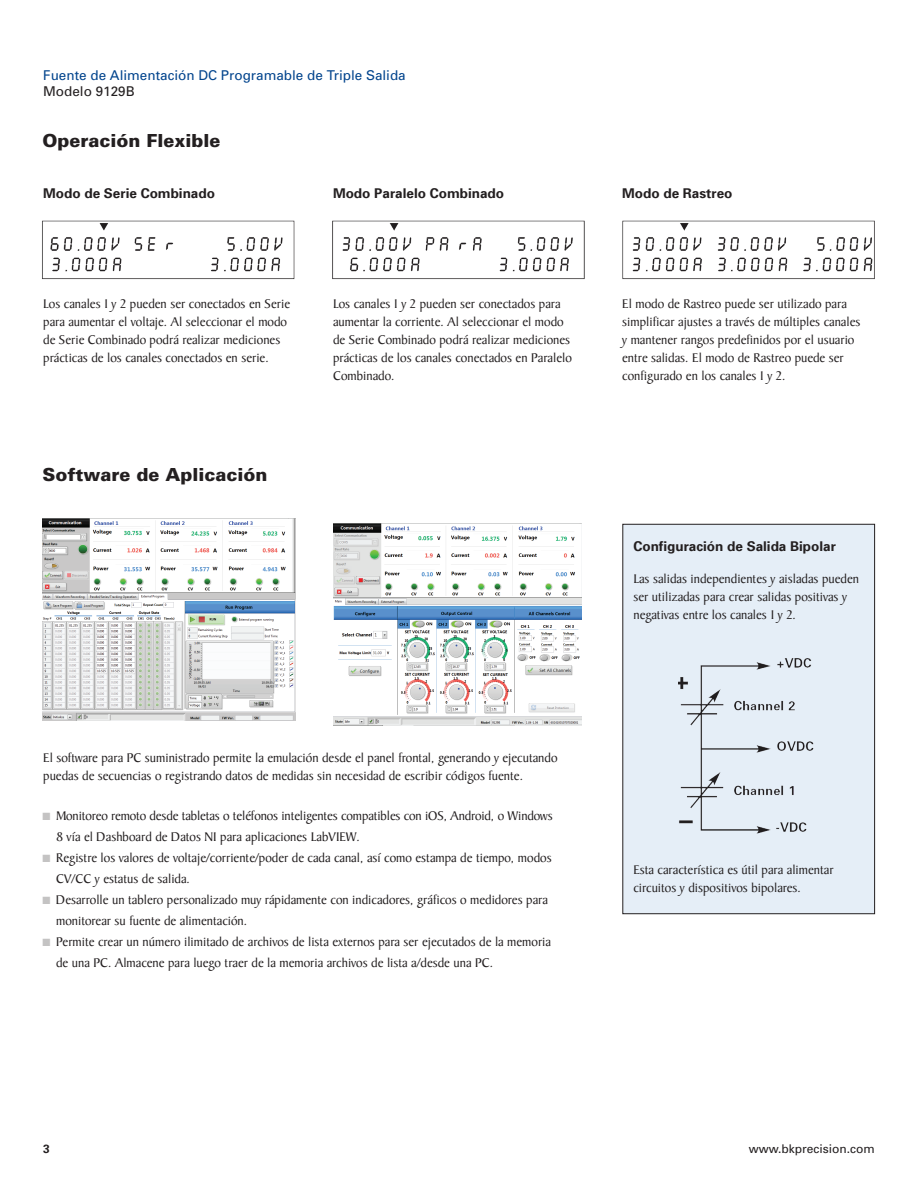
<style>
.page{position:relative;width:918px;height:1188px;background:#fff}
.page>*{position:absolute;margin:0;border:0;box-sizing:border-box;transform-origin:0 0}
.t1{font:900 18px "Univers";color:#231f20}
.t2{font:13.5px/18px "Baker Signet";color:#231f20}
.t3{font:700 13.5px "Univers 65";color:#231f20}
.t4{font:13.5px "Univers";color:#02448d}
.t5{font:13.5px "Univers";color:#231f20}
.t6{font:12px "Univers";color:#231f20}
.t7{font:700 12px "Univers 65";color:#231f20}
.s1{color:#c4c3c3}
</style>
<div class="page">
<div style="left:623px;top:524px;width:252px;height:390px;background:#e5eef7"></div>
<div style="left:622px;top:524px;width:253px;height:390px;border:1px solid #231f20"></div>
<img style="left:43px;top:519px;width:252px;height:202px">
<img style="left:42px;top:220px;width:833px;height:60px">
<img style="left:678px;top:658px;width:136px;height:176px">
<img style="left:333px;top:524px;width:248px;height:201px">
<p class="t4" style="left:43px;top:67px;width:364px">Fuente de Alimentación DC Programable de Triple Salida</p>
<p class="t5" style="left:43px;top:83px;width:93px">Modelo 9129B</p>
<h1 class="t1" style="left:43px;top:130px;width:179px">Operación Flexible</h1>
<p class="t3" style="left:43px;top:184px;width:173px">Modo de Serie Combinado</p>
<p class="t3" style="left:333px;top:184px;width:173px">Modo Paralelo Combinado</p>
<p class="t3" style="left:622px;top:184px;width:112px">Modo de Rastreo</p>
<p class="t2" style="left:43px;top:295px;width:248px">Los canales 1 y 2 pueden ser conectados en Serie para aumentar el voltaje. Al seleccionar el modo de Serie Combinado podrá realizar mediciones prácticas de los canales conectados en serie.</p>
<p class="t2" style="left:333px;top:295px;width:240px">Los canales 1 y 2 pueden ser conectados para aumentar la corriente. Al seleccionar el modo de Serie Combinado podrá realizar mediciones prácticas de los canales conectados en Paralelo Combinado.</p>
<p class="t2" style="left:622px;top:295px;width:240px">El modo de Rastreo puede ser utilizado para simplificar ajustes a través de múltiples canales y mantener rangos predefinidos por el usuario entre salidas. El modo de Rastreo puede ser configurado en los canales 1 y 2.</p>
<h1 class="t1" style="left:43px;top:464px;width:226px">Software de Aplicación</h1>
<p class="t2" style="left:43px;top:750px;width:516px">El software para PC suministrado permite la emulación desde el panel frontal, generando y ejecutando puedas de secuencias o registrando datos de medidas sin necesidad de escribir códigos fuente.</p>
<p class="t2" style="left:56px;top:805px;width:498px;line-height:21px;text-indent:-14px"><span class="s1">■</span> Monitoreo remoto desde tabletas o teléfonos inteligentes compatibles con iOS, Android, o Windows<br>8 vía el Dashboard de Datos NI para aplicaciones LabVIEW.</p>
<p class="t2" style="left:56px;top:847px;width:497px;line-height:21px;text-indent:-14px"><span class="s1">■</span> Registre los valores de voltaje/corriente/poder de cada canal, así como estampa de tiempo, modos<br>CV/CC y estatus de salida.</p>
<p class="t2" style="left:56px;top:889px;width:493px;line-height:21px;text-indent:-14px"><span class="s1">■</span> Desarrolle un tablero personalizado muy rápidamente con indicadores, gráficos o medidores para monitorear su fuente de alimentación.</p>
<p class="t2" style="left:56px;top:931px;width:496px;line-height:21px;text-indent:-14px"><span class="s1">■</span> Permite crear un número ilimitado de archivos de lista externos para ser ejecutados de la memoria de una PC. Almacene para luego traer de la memoria archivos de lista a/desde una PC.</p>
<p class="t3" style="left:633px;top:537px;width:204px">Configuración de Salida Bipolar</p>
<p class="t2" style="left:633px;top:570px;width:227px">Las salidas independientes y aisladas pueden ser utilizadas para crear salidas positivas y negativas entre los canales 1 y 2.</p>
<p class="t2" style="left:633px;top:861px;width:202px">Esta característica es útil para alimentar circuitos y dispositivos bipolares.</p>
<p class="t7" style="left:43px;top:1141px;width:8px">3</p>
<p class="t6" style="left:749px;top:1142px;width:127px">www.bkprecision.com</p>
</div>
